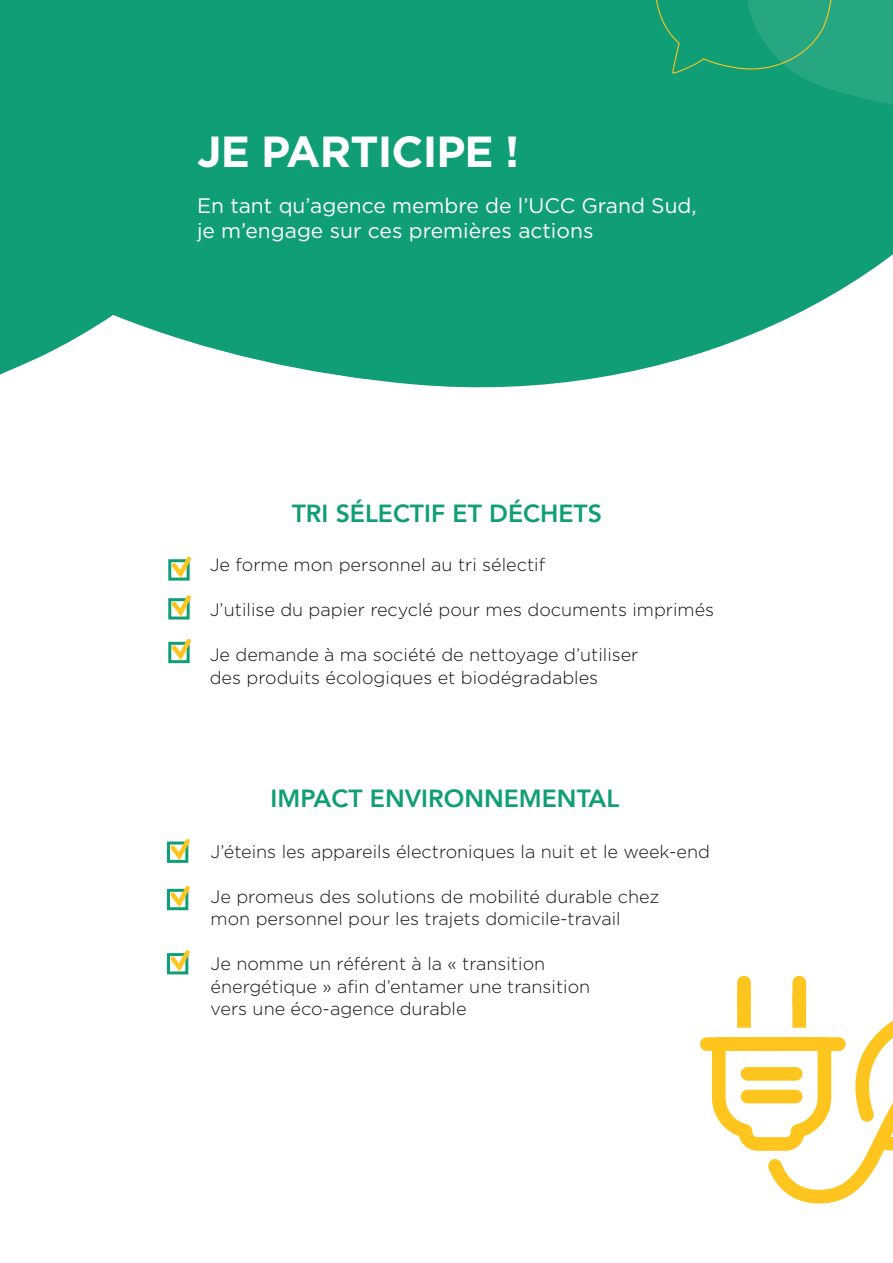
<style>
.page{position:relative;width:893px;height:1263px;background:#fff}
.page>*{position:absolute;margin:0;border:0;box-sizing:border-box;transform-origin:0 0}
.t1{font:700 43.5px "Gotham";letter-spacing:-.02em;color:#fff}
.t2{font:800 24.75px "Avenir";color:#0f9e75}
.t3{font:21px/25.2px "Gotham";color:#fff}
.t4{font:300 18px/22.5px "Gotham";color:#131413}
</style>
<div class="page">
<svg style="left:0;top:0;width:893px;height:388px;background:#26a782"></svg>
<svg style="left:168px;top:595px;width:23px;height:25px"></svg>
<svg style="left:168px;top:556px;width:23px;height:25px"></svg>
<svg style="left:168px;top:638px;width:23px;height:26px"></svg>
<svg style="left:167px;top:886px;width:23px;height:25px"></svg>
<svg style="left:167px;top:839px;width:23px;height:24px"></svg>
<svg style="left:167px;top:950px;width:23px;height:25px"></svg>
<div style="left:737px;top:982px;width:14px;height:19px;background:#fdc51d"></div>
<div style="left:792px;top:982px;width:14px;height:19px;background:#fdc51d"></div>
<svg style="left:700px;top:983px;width:193px;height:221px"></svg>
<svg style="left:654px;top:0;width:239px;height:125px;background:#19a179"></svg>
<h1 class="t1" style="left:197px;top:122px;width:324px">JE PARTICIPE !</h1>
<p class="t3" style="left:197px;top:193px;width:501px">En tant qu’agence membre de l’UCC Grand Sud, je m’engage sur ces premières actions</p>
<h2 class="t2" style="left:292px;top:494px;width:312px">TRI SÉLECTIF ET DÉCHETS</h2>
<p class="t4" style="left:210px;top:553px;width:337px">Je forme mon personnel au tri sélectif</p>
<p class="t4" style="left:210px;top:598px;width:506px">J’utilise du papier recyclé pour mes documents imprimés</p>
<p class="t4" style="left:210px;top:643px;width:430px">Je demande à ma société de nettoyage d’utiliser des produits écologiques et biodégradables</p>
<h2 class="t2" style="left:271px;top:779px;width:350px">IMPACT ENVIRONNEMENTAL</h2>
<p class="t4" style="left:211px;top:839px;width:501px">J’éteins les appareils électroniques la nuit et le week-end</p>
<p class="t4" style="left:211px;top:884px;width:450px">Je promeus des solutions de mobilité durable chez mon personnel pour les trajets domicile-travail</p>
<p class="t4" style="left:211px;top:952px;width:381px">Je nomme un référent à la « transition énergétique » afin d’entamer une transition vers une éco-agence durable</p>
</div>
